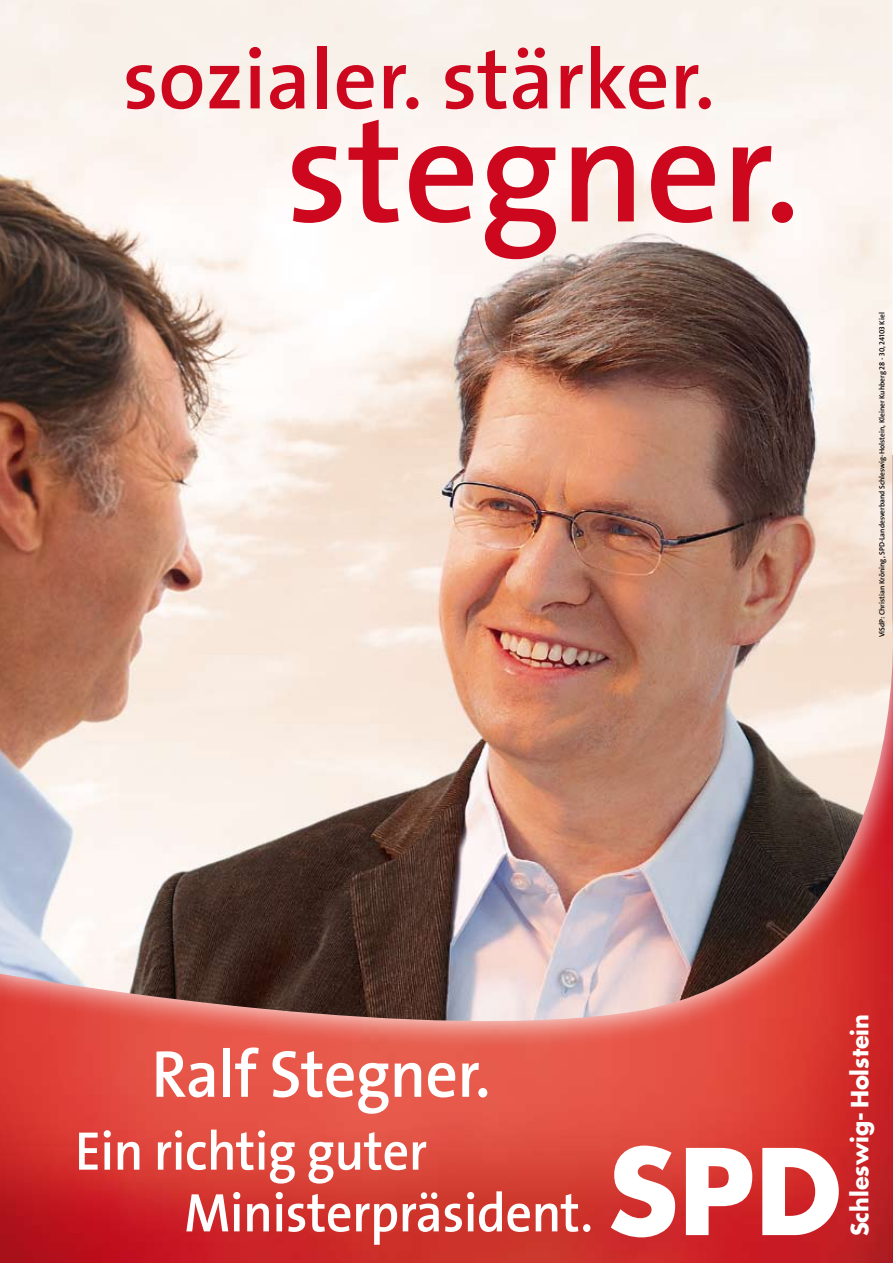
<style>
.page{position:relative;width:893px;height:1263px;background:#fff}
.page>*{position:absolute;margin:0;border:0;box-sizing:border-box;transform-origin:0 0}
.t1{font:700 148.65px "SPD2002 The Sans";color:#cd071e}
.t2{font:700 115.65px "Futura LT";color:#fff}
.t3{font:700 85.5px "SPD2002 The Sans";color:#cd071e}
.t4{font:700 66.9px "SPD2002 The Sans";letter-spacing:-.01em;color:#fff;scale:.95 1}
.t5{font:700 54.9px/61.7px "SPD2002 The Sans";letter-spacing:-.01em;color:#fff;scale:.95 1}
.t6{font:700 23.1px "Futura LT";color:#fff}
.t7{font:700 7.5px "SPD2002 The Sans";color:#000}
</style>
<div class="page">
<img style="left:0;top:1057px;width:893px;height:206px">
<svg style="left:0;top:1022px;width:893px;height:35px;background:#e4564a"></svg>
<img style="left:0;top:0;width:893px;height:1022px">
<h3 class="t3" style="left:123px;top:35px;width:594px">sozialer. stärker.</h3>
<h1 class="t1" style="left:285px;top:93px;width:517px">stegner.</h1>
<p class="t7" style="left:878px;top:637px;width:327px;rotate:-90deg">ViSdP: Christian Kröning, SPD-Landesverband Schleswig-Holstein, Kleiner Kuhberg 28 - 30, 24103 Kiel</p>
<h3 class="t4" style="left:152px;top:1039px;width:358px">Ralf Stegner.</h3>
<h3 class="t5" style="left:184px;top:1122px;width:432px;text-indent:-109px">Ein richtig guter<br>Ministerpräsident.</h3>
<h2 class="t2" style="left:607px;top:1115px;width:236px">SPD</h2>
<h3 class="t6" style="left:844px;top:1236px;width:224px;rotate:-90deg">Schleswig- Holstein</h3>
</div>
